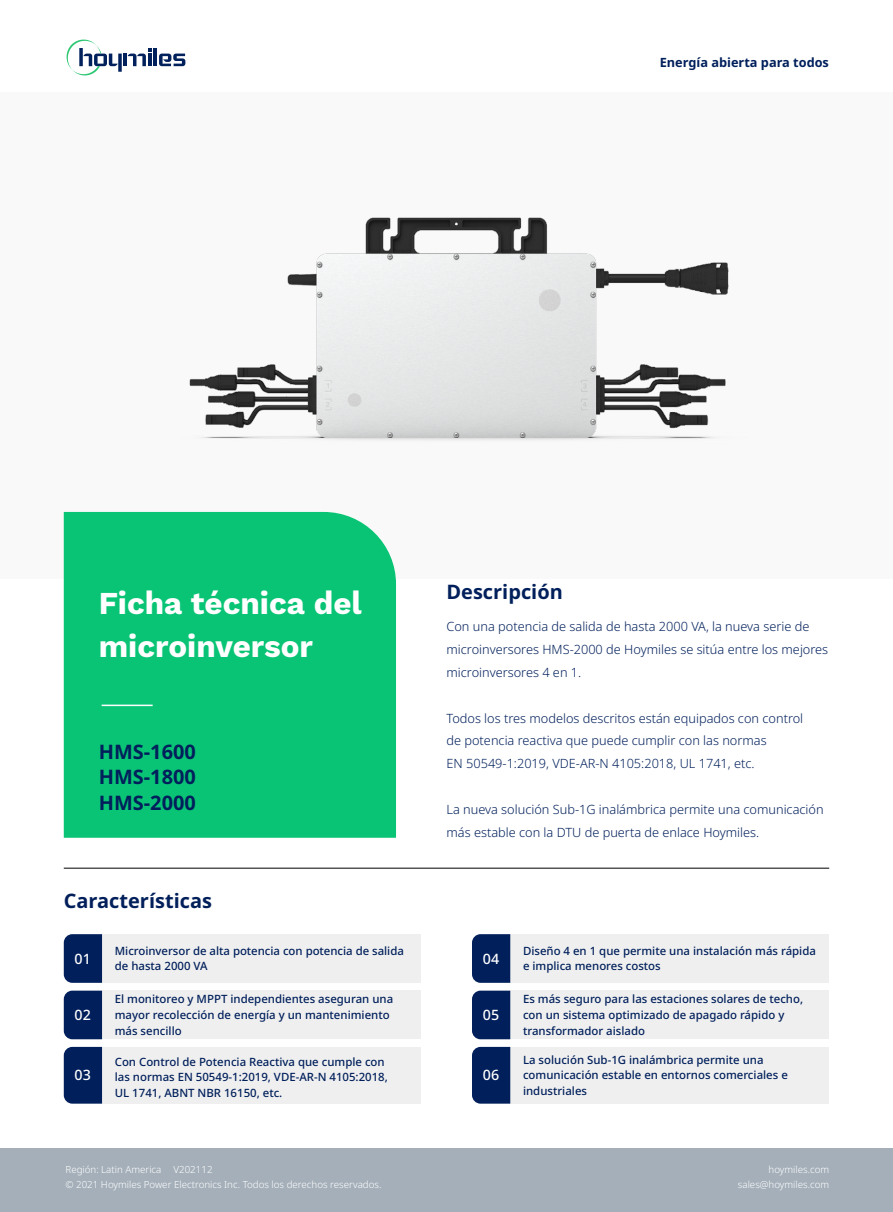
<style>
.page{position:relative;width:893px;height:1212px;background:#fff}
.page>*{position:absolute;margin:0;border:0;box-sizing:border-box;transform-origin:0 0}
.t1{font:700 31.35px/42.8px "Work Sans";color:#fff}
.t2{font:700 19.95px/25.7px "Noto Sans";color:#001f5b;text-align:justify}
.t3{font:500 14.25px "Noto Sans";color:#fff}
.t4{font:300 12.75px/22.8px "Noto Sans";color:#001f5b}
.t5{font:700 12.75px "Noto Sans";color:#001f5b}
.t6{font:500 11.4px/15.6px "Noto Sans";color:#001f5b}
.t7{font:300 9.75px/15px "Noto Sans";color:#fff}
</style>
<div class="page">
<div style="left:0;top:92px;width:893px;height:486px;background:#f9f9f9"></div>
<div style="left:64px;top:512px;width:332px;height:326px;background:#0ac476"></div>
<div style="left:0;top:1148px;width:893px;height:64px;background:#a4afb9"></div>
<hr style="left:64px;top:868px;width:765px;height:1px;background:#000">
<hr style="left:102px;top:704px;width:51px;height:2px;background:#fff">
<div style="left:102px;top:1047px;width:319px;height:56px;background:#efefef"></div>
<div style="left:510px;top:1047px;width:319px;height:56px;background:#efefef"></div>
<div style="left:102px;top:990px;width:319px;height:49px;background:#efefef"></div>
<div style="left:510px;top:990px;width:319px;height:49px;background:#efefef"></div>
<div style="left:102px;top:934px;width:319px;height:49px;background:#efefef"></div>
<div style="left:510px;top:934px;width:319px;height:49px;background:#efefef"></div>
<div style="left:64px;top:1047px;width:38px;height:56px;background:#001f5b"></div>
<div style="left:472px;top:1047px;width:38px;height:56px;background:#001f5b"></div>
<div style="left:64px;top:990px;width:38px;height:49px;background:#001f5b"></div>
<div style="left:472px;top:990px;width:38px;height:49px;background:#001f5b"></div>
<div style="left:64px;top:934px;width:38px;height:49px;background:#001f5b"></div>
<div style="left:472px;top:934px;width:38px;height:49px;background:#001f5b"></div>
<hr style="left:154px;top:48px;width:3px;height:18px;background:#00215c">
<svg style="left:159px;top:54px;width:26px;height:12px"></svg>
<svg style="left:66px;top:39px;width:85px;height:37px"></svg>
<img style="left:111px;top:217px;width:618px;height:358px">
<p class="t5" style="left:660px;top:53px;width:171px">Energía abierta para todos</p>
<h1 class="t1" style="left:99px;top:581px;width:264px">Ficha técnica del microinversor</h1>
<h2 class="t2" style="left:99px;top:739px;width:99px">HMS-1600<br>HMS-1800<br>HMS-2000</h2>
<h2 class="t2" style="left:64px;top:889px;width:150px">Características</h2>
<h2 class="t2" style="left:446px;top:579px;width:118px">Descripción</h2>
<p class="t4" style="left:446px;top:616px;width:383px">Con una potencia de salida de hasta 2000 VA, la nueva serie de microinversores HMS-2000 de Hoymiles se sitúa entre los mejores microinversores 4 en 1.</p>
<p class="t4" style="left:446px;top:707px;width:358px">Todos los tres modelos descritos están equipados con control de potencia reactiva que puede cumplir con las normas<br>EN 50549-1:2019, VDE-AR-N 4105:2018, UL 1741, etc.</p>
<p class="t4" style="left:446px;top:798px;width:379px">La nueva solución Sub-1G inalámbrica permite una comunicación más estable con la DTU de puerta de enlace Hoymiles.</p>
<p class="t6" style="left:115px;top:943px;width:291px">Microinversor de alta potencia con potencia de salida de hasta 2000 VA</p>
<p class="t6" style="left:523px;top:943px;width:294px">Diseño 4 en 1 que permite una instalación más rápida e implica menores costos</p>
<p class="t6" style="left:115px;top:992px;width:280px">El monitoreo y MPPT independientes aseguran una mayor recolección de energía y un mantenimiento más sencillo</p>
<p class="t6" style="left:115px;top:1054px;width:275px">Con Control de Potencia Reactiva que cumple con las normas EN 50549-1:2019, VDE-AR-N 4105:2018,<br>UL 1741, ABNT NBR 16150, etc.</p>
<p class="t3" style="left:75px;top:948px;width:18px">01</p>
<p class="t3" style="left:483px;top:948px;width:18px">04</p>
<p class="t6" style="left:523px;top:992px;width:282px">Es más seguro para las estaciones solares de techo, con un sistema optimizado de apagado rápido y transformador aislado</p>
<p class="t6" style="left:523px;top:1052px;width:266px">La solución Sub-1G inalámbrica permite una comunicación estable en entornos comerciales e industriales</p>
<p class="t3" style="left:75px;top:1005px;width:18px">02</p>
<p class="t3" style="left:483px;top:1005px;width:18px">05</p>
<p class="t3" style="left:75px;top:1065px;width:18px">03</p>
<p class="t3" style="left:483px;top:1065px;width:18px">06</p>
<p class="t7" style="left:65px;top:1162px;width:317px">Región: Latin America V202112<br>© 2021 Hoymiles Power Electronics Inc. Todos los derechos reservados.</p>
<p class="t7" style="left:738px;top:1162px;width:93px;text-align:right">hoymiles.com sales@hoymiles.com</p>
</div>
